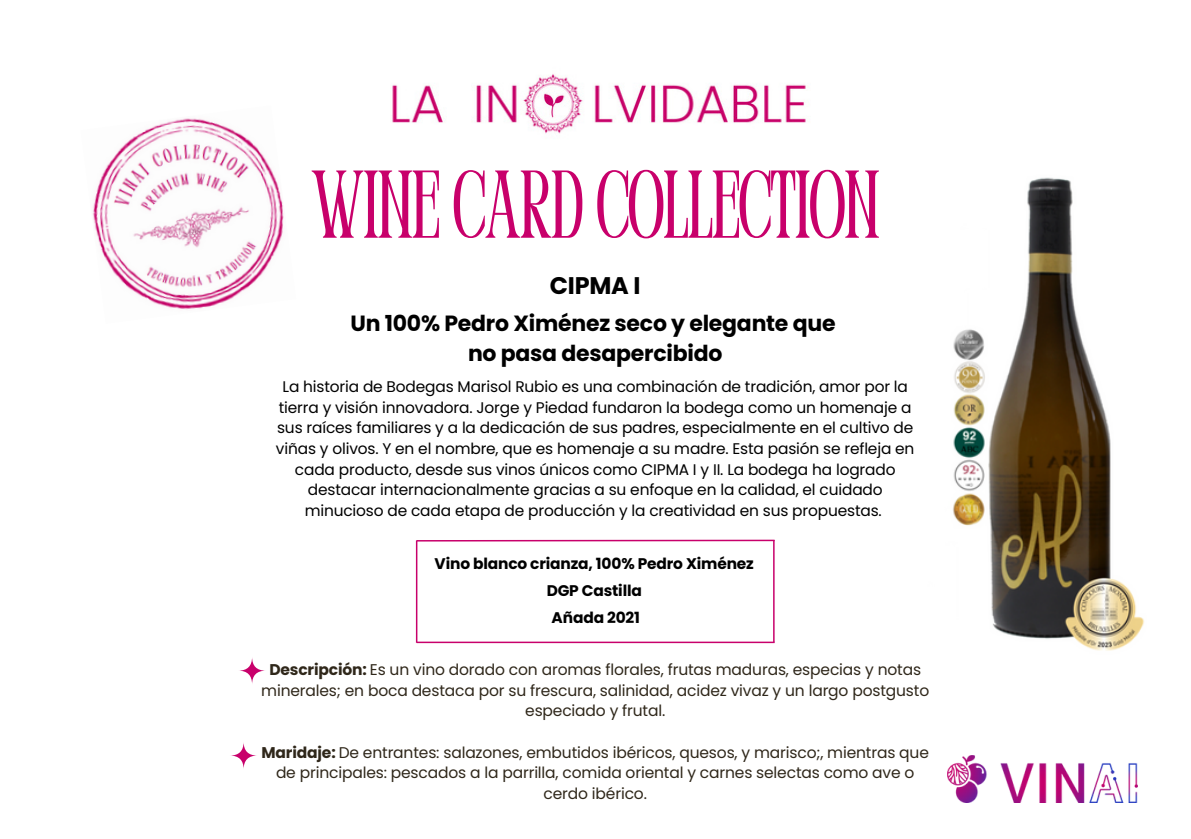
<style>
.page{position:relative;width:1191px;height:839px;background:#fff}
.page>*{position:absolute;margin:0;border:0;box-sizing:border-box;transform-origin:0 0}
.t1{font:condensed 96px "Perandoryv 2";letter-spacing:-.01em;color:#c8006b}
.t2{font:700 24px "Poppins";letter-spacing:-.01em;color:#000}
.t3{font:700 22px/30px "Poppins";letter-spacing:-.01em;color:#000;text-align:center}
.t4{font:15.4px/20.6px "Poppins";letter-spacing:-.01em;color:#000;text-align:center}
.t5{font:15.4px/20.6px "Poppins";letter-spacing:-.01em;color:#2f271a;text-align:center}
.t6{font:700 15.4px/27px "Poppins";letter-spacing:-.01em;color:#000;text-align:center}
.s1{font-weight:700}
</style>
<div class="page">
<img style="left:947px;top:755px;width:191px;height:47px">
<svg style="left:230px;top:741px;width:28px;height:28px"></svg>
<svg style="left:238px;top:656px;width:28px;height:28px"></svg>
<img style="left:392px;top:74px;width:414px;height:60px">
<hr style="left:416px;top:540px;width:1px;height:102px;background:#c8006b">
<hr style="left:417px;top:641px;width:358px;height:2px;background:#c8006b">
<hr style="left:773px;top:540px;width:2px;height:102px;background:#c8006b">
<hr style="left:417px;top:539px;width:358px;height:2px;background:#c8006b">
<img style="left:953px;top:177px;width:192px;height:474px">
<img style="left:92px;top:118px;width:192px;height:192px">
<p class="t1" style="left:311px;top:166px;width:570px">WINECARDCOLLECTION</p>
<h2 class="t2" style="left:550px;top:268px;width:92px">CIPMA I</h2>
<p class="t3" style="left:350px;top:308px;width:487px">Un 100% Pedro Ximénez seco y elegante que no pasa desapercibido</p>
<h3 class="t4" style="left:276px;top:376px;width:640px">La historia de Bodegas Marisol Rubio es una combinación de tradición, amor por la tierra y visión innovadora. Jorge y Piedad fundaron la bodega como un homenaje a sus raíces familiares y a la dedicación de sus padres, especialmente en el cultivo de viñas y olivos. Y en el nombre, que es homenaje a su madre. Esta pasión se refleja en cada producto, desde sus vinos únicos como CIPMA I y II. La bodega ha logrado destacar internacionalmente gracias a su enfoque en la calidad, el cuidado minucioso de cada etapa de producción y la creatividad en sus propuestas.</h3>
<p class="t6" style="left:435px;top:550px;width:321px">Vino blanco crianza, 100% Pedro Ximénez<br>DGP Castilla<br>Añada 2021</p>
<h1 class="t5" style="left:261px;top:659px;width:670px"><span class="s1">Descripción:</span> Es un vino dorado con aromas florales, frutas maduras, especias y notas minerales; en boca destaca por su frescura, salinidad, acidez vivaz y un largo postgusto especiado y frutal.</h1>
<p class="t5" style="left:261px;top:742px;width:669px"><span class="s1">Maridaje:</span> De entrantes: salazones, embutidos ibéricos, quesos, y marisco;, mientras que de principales: pescados a la parrilla, comida oriental y carnes selectas como ave o cerdo ibérico.</p>
</div>
